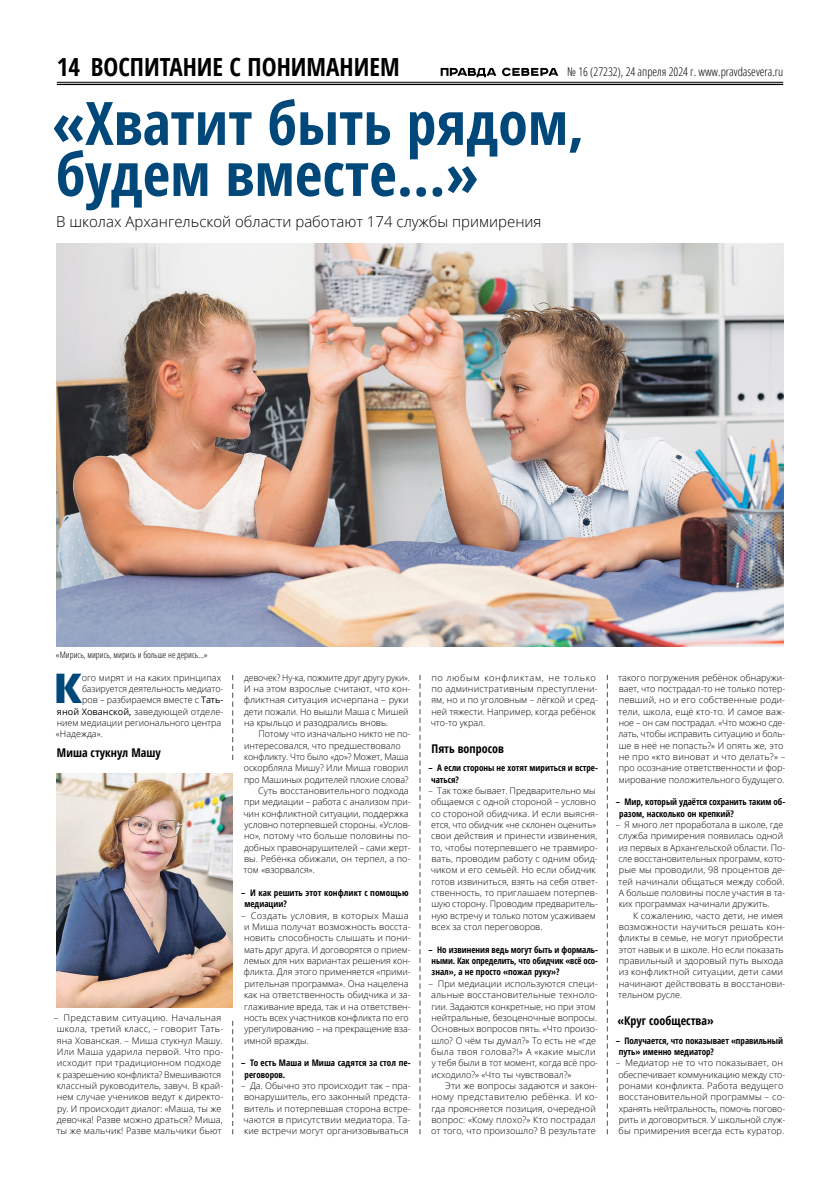
<style>
.page{position:relative;width:823px;height:1191px;background:#fff}
.page>*{position:absolute;margin:0;border:0;box-sizing:border-box;transform-origin:0 0}
.t1{font:700 condensed 60px/51px "Open Sans";color:#004879}
.t2{font:800 40.8px "Open Sans";color:#004879}
.t3{font:700 condensed 25px "Open Sans";color:#000}
.t4{font:300 15px "Open Sans";color:#000}
.t5{font:300 condensed 12px "Open Sans";color:#000}
.t6{font:700 condensed 12px "Open Sans";color:#000}
.t7{font:300 9px/11.3px "Open Sans";color:#000}
.t8{font:700 condensed 9px/11.3px "Open Sans";color:#000}
.t9{font:300 condensed 9px "Open Sans";color:#000}
.s1{font-weight:400}
</style>
<div class="page">
<hr style="left:57px;top:82px;width:725px;height:1px;background:#000">
<hr style="left:57px;top:84px;width:725px;height:1px;background:#000">
<svg style="left:440px;top:68px;width:118px;height:9px"></svg>
<img style="left:57px;top:773px;width:175px;height:234px">
<img style="left:57px;top:244px;width:725px;height:402px">
<svg style="left:232px;top:675px;width:1px;height:85px"></svg>
<svg style="left:419px;top:675px;width:1px;height:459px"></svg>
<svg style="left:606px;top:675px;width:1px;height:459px"></svg>
<svg style="left:232px;top:1020px;width:1px;height:114px"></svg>
<h3 class="t3" style="left:57px;top:49px;width:344px">14 ВОСПИТАНИЕ С ПОНИМАНИЕМ</h3>
<h3 class="t5" style="left:567px;top:63px;width:217px">№ 16 (27232), 24 апреля 2024 г. www.pravdasevera.ru</h3>
<h1 class="t1" style="left:52px;top:96px;width:533px">«Хватит быть рядом, будем вместе…»</h1>
<h3 class="t4" style="left:56px;top:211px;width:486px">В школах Архангельской области работают 174 службы примирения</h3>
<p class="t9" style="left:56px;top:648px;width:153px">«Мирись, мирись, мирись и больше не дерись…»</p>
<h2 class="t2" style="left:54px;top:657px;width:30px">К</h2>
<p class="t7" style="left:82px;top:671px;width:141px">ого мирят и на каких принципах</p>
<p class="t7" style="left:82px;top:682px;width:143px">базируется деятельность медиато-</p>
<p class="t7" style="left:82px;top:694px;width:142px">ров – разбираемся вместе с <span class="s1">Тать-</span></p>
<p class="t7" style="left:57px;top:705px;width:168px"><span class="s1">яной Хованской,</span> заведующей отделе-</p>
<p class="t7" style="left:57px;top:717px;width:166px">нием медиации регионального центра</p>
<p class="t7" style="left:56px;top:728px;width:48px">«Надежда».</p>
<h3 class="t6" style="left:57px;top:744px;width:105px">Миша стукнул Машу</h3>
<p class="t7" style="left:54px;top:1011px;width:171px">– Представим ситуацию. Начальная школа, третий класс, – говорит Тать&shy;яна Хованская. – Миша стукнул Машу.<br>Или Маша ударила первой. Что про&shy;исходит при традиционном подходе к разрешению конфликта? Вмешиваются классный руководитель, завуч. В край&shy;нем случае учеников ведут к директо&shy;ру. И происходит диалог: «Маша, ты же девочка! Разве можно драться? Миша, ты же мальчик! Разве мальчики бьют</p>
<p class="t7" style="left:243px;top:671px;width:168px">девочек? Ну‑ка, пожмите друг другу руки».<br>И на этом взрослые считают, что кон&shy;фликтная ситуация исчерпана – руки дети пожали. Но вышли Маша с Мишей на крыльцо и разодрались вновь.</p>
<p class="t7" style="left:258px;top:728px;width:154px">Потому что изначально никто не по-</p>
<p class="t7" style="left:244px;top:739px;width:158px">интересовался, что предшествовало</p>
<p class="t7" style="left:244px;top:751px;width:166px">конфликту. Что было «до»? Может, Маша</p>
<p class="t7" style="left:243px;top:762px;width:166px">оскорбляла Мишу? Или Миша говорил</p>
<p class="t7" style="left:244px;top:773px;width:166px">про Машиных родителей плохие слова?</p>
<p class="t7" style="left:258px;top:785px;width:152px">Суть восстановительного подхода</p>
<p class="t7" style="left:244px;top:796px;width:168px">при медиации – работа с анализом при-</p>
<p class="t7" style="left:243px;top:807px;width:167px">чин конфликтной ситуации, поддержка</p>
<p class="t7" style="left:244px;top:819px;width:168px">условно потерпевшей стороны. «Услов-</p>
<p class="t7" style="left:244px;top:830px;width:168px">но», потому что больше половины по-</p>
<p class="t7" style="left:244px;top:841px;width:168px">добных правонарушителей – сами жерт-</p>
<p class="t7" style="left:244px;top:853px;width:168px">вы. Ребёнка обижали, он терпел, а по-</p>
<p class="t7" style="left:243px;top:864px;width:73px">том «взорвался».</p>
<p class="t8" style="left:244px;top:887px;width:165px;text-indent:-3px">– И как решить этот конфликт с помощью медиации?</p>
<p class="t7" style="left:241px;top:909px;width:171px">– Создать условия, в которых Маша и Миша получат возможность восста&shy;новить способность слышать и пони&shy;мать друг друга. И договорятся о прием&shy;лемых для них вариантах решения кон&shy;фликта. Для этого применяется «прими&shy;рительная программа». Она нацелена как на ответственность обидчика и за&shy;глаживание вреда, так и на ответствен&shy;ность всех участников конфликта по его урегулированию – на прекращение вза&shy;имной вражды.</p>
<p class="t8" style="left:244px;top:1057px;width:167px;text-indent:-3px">– То есть Маша и Миша садятся за стол пе‑ реговоров.</p>
<p class="t7" style="left:241px;top:1079px;width:171px;text-align:justify">– Да. Обычно это происходит так – пра&shy;вонарушитель, его законный предста&shy;витель и потерпевшая сторона встре&shy;чаются в присутствии медиатора. Та&shy;кие встречи могут организовываться</p>
<p class="t7" style="left:430px;top:671px;width:169px">по любым конфликтам, не только по административным преступлени&shy;ям, но и по уголовным – лёгкой и сред&shy;ней тяжести. Например, когда ребёнок что‑то украл.</p>
<h3 class="t6" style="left:431px;top:740px;width:74px">Пять вопросов</h3>
<p class="t8" style="left:428px;top:762px;width:171px">– А если стороны не хотят мириться и встре‑ чаться?</p>
<p class="t7" style="left:428px;top:785px;width:171px">– Так тоже бывает. Предварительно мы общаемся с одной стороной – условно со стороной обидчика. И если выясня&shy;ется, что обидчик «не склонен оценить» свои действия и принести извинения, то, чтобы потерпевшего не травмиро&shy;вать, проводим работу с одним обид&shy;чиком и его семьёй. Но если обидчик готов извиниться, взять на себя ответ&shy;ственность, то приглашаем потерпев&shy;шую сторону. Проводим предваритель&shy;ную встречу и только потом усаживаем всех за стол переговоров.</p>
<p class="t8" style="left:431px;top:943px;width:168px;text-align:justify;text-indent:-3px">– Но извинения ведь могут быть и формаль‑ ными. Как определить, что обидчик «всё осо‑ знал», а не просто «пожал руку»?</p>
<p class="t7" style="left:431px;top:977px;width:168px;text-indent:-3px">– При медиации используются специ&shy;альные восстановительные техноло&shy;гии. Задаются конкретные, но при этом нейтральные, безоценочные вопросы.<br>Основных вопросов пять. «Что произо&shy;шло? О чём ты думал?» То есть не «где была твоя голова?!» А «какие мысли у тебя были в тот момент, когда всё про&shy;исходило?» «Что ты чувствовал?»</p>
<p class="t7" style="left:431px;top:1079px;width:168px;text-indent:14px">Эти же вопросы задаются и закон&shy;ному представителю ребёнка. И ко&shy;гда проясняется позиция, очередной вопрос: «Кому плохо?» Кто пострадал от того, что произошло? В результате</p>
<p class="t7" style="left:618px;top:671px;width:168px">такого погружения ребёнок обнаружи&shy;вает, что пострадал‑то не только потер&shy;певший, но и его собственные роди&shy;тели, школа, ещё кто‑то. И самое важ&shy;ное – он сам пострадал. «Что можно сде&shy;лать, чтобы исправить ситуацию и боль&shy;ше в неё не попасть?» И опять же, это не про «кто виноват и что делать?» – про осознание ответственности и фор&shy;мирование положительного будущего.</p>
<p class="t8" style="left:619px;top:796px;width:167px;text-indent:-3px">– Мир, который удаётся сохранить таким об‑ разом, насколько он крепкий?</p>
<p class="t7" style="left:615px;top:819px;width:171px">– Я много лет проработала в школе, где служба примирения появилась одной из первых в Архангельской области. По&shy;сле восстановительных программ, кото&shy;рые мы проводили, 98 процентов де&shy;тей начинали общаться между собой.<br>А больше половины после участия в та&shy;ких программах начинали дружить.</p>
<p class="t7" style="left:618px;top:909px;width:168px;text-indent:15px">К сожалению, часто дети, не имея возможности научиться решать кон&shy;фликты в семье, не могут приобрести этот навык и в школе. Но если показать правильный и здоровый путь выхода из конфликтной ситуации, дети сами начинают действовать в восстанови&shy;тельном русле.</p>
<h3 class="t6" style="left:617px;top:1012px;width:98px">«Круг сообщества»</h3>
<p class="t8" style="left:618px;top:1034px;width:165px;text-indent:-3px">– Получается, что показывает «правильный путь» именно медиатор?</p>
<p class="t7" style="left:615px;top:1057px;width:171px">– Медиатор не то что показывает, он обеспечивает коммуникацию между сто&shy;ронами конфликта. Работа ведущего восстановительной программы – со&shy;хранять нейтральность, помочь погово&shy;рить и договориться. У школьной служ&shy;бы примирения всегда есть куратор.</p>
</div>
